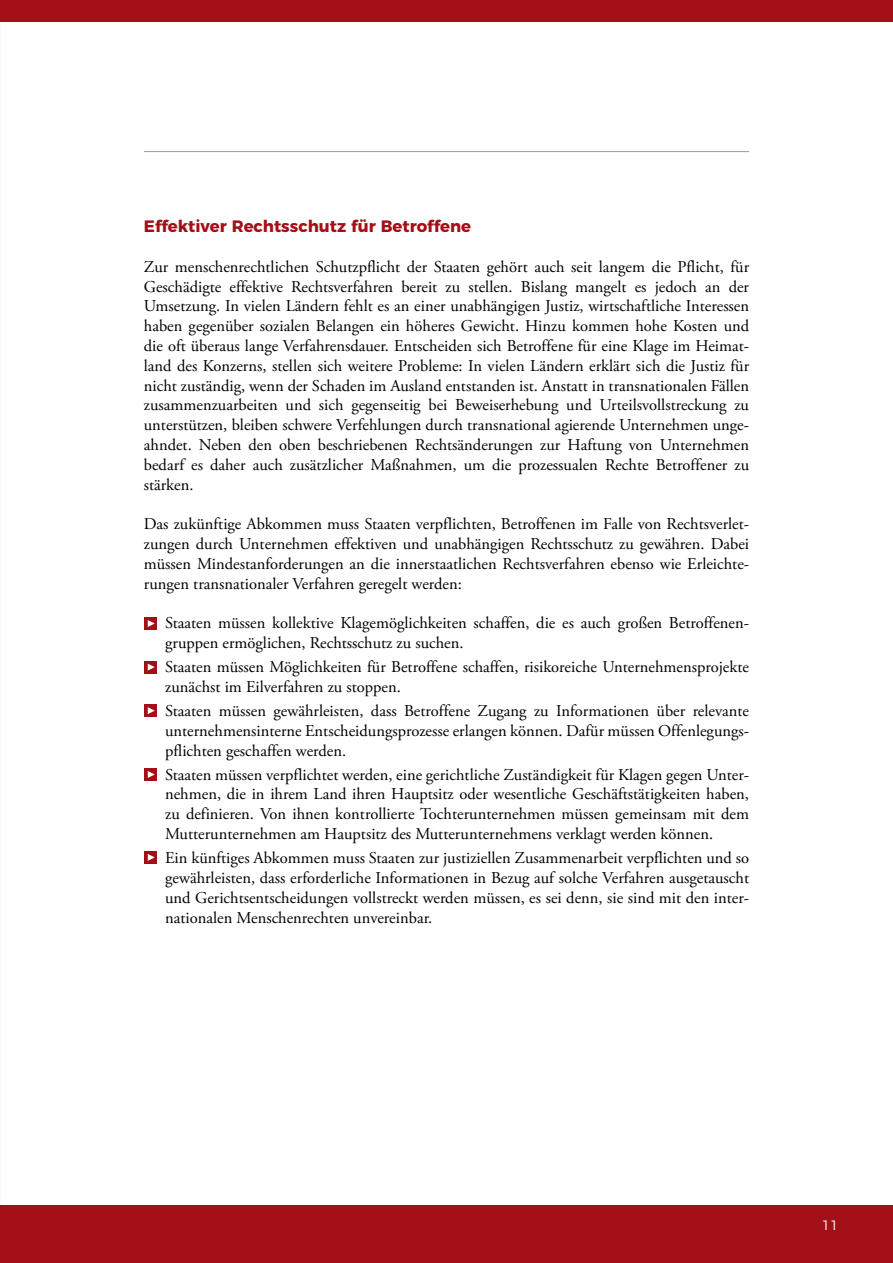
<style>
.page{position:relative;width:893px;height:1263px;background:#fff}
.page>*{position:absolute;margin:0;border:0;box-sizing:border-box;transform-origin:0 0}
.t1{font:16.5px/19.8px "Adobe Garamond Pro";color:#000;text-align:justify}
.t2{font:700 16.5px "Montserrat";color:#a30f17}
.t3{font:300 13.5px "Montserrat";color:#fff}
</style>
<div class="page">
<div style="left:0;top:1205px;width:893px;height:58px;background:#a30f17"></div>
<hr style="left:144px;top:151px;width:605px;height:1px;background:#9c9d9d">
<div style="left:0;top:0;width:893px;height:21px;background:#a30f17"></div>
<div style="left:144px;top:617px;width:13px;height:13px;background:#a30f17"></div>
<svg style="left:148px;top:620px;width:7px;height:7px"></svg>
<div style="left:144px;top:661px;width:13px;height:12px;background:#a30f17"></div>
<svg style="left:148px;top:664px;width:7px;height:7px"></svg>
<div style="left:144px;top:704px;width:13px;height:13px;background:#a30f17"></div>
<svg style="left:148px;top:707px;width:7px;height:7px"></svg>
<div style="left:144px;top:768px;width:13px;height:13px;background:#a30f17"></div>
<svg style="left:148px;top:771px;width:7px;height:7px"></svg>
<div style="left:144px;top:851px;width:13px;height:13px;background:#a30f17"></div>
<svg style="left:148px;top:854px;width:7px;height:7px"></svg>
<p class="t2" style="left:144px;top:213px;width:329px">Effektiver Rechtsschutz für Betroffene</p>
<p class="t1" style="left:144px;top:257px;width:607px">Zur menschenrechtlichen Schutzpflicht der Staaten gehört auch seit langem die Pflicht, für Geschädigte effektive Rechtsverfahren bereit zu stellen. Bislang mangelt es jedoch an der Umsetzung. In vielen Ländern fehlt es an einer unabhängigen Justiz, wirtschaftliche Interessen haben gegenüber sozialen Belangen ein höheres Gewicht. Hinzu kommen hohe Kosten und die oft überaus lange Verfahrensdauer. Entscheiden sich Betroffene für eine Klage im Heimat&shy;land des Konzerns, stellen sich weitere Probleme: In vielen Ländern erklärt sich die Justiz für nicht zuständig, wenn der Schaden im Ausland entstanden ist. Anstatt in transnationalen Fällen zusammenzuarbeiten und sich gegenseitig bei Beweiserhebung und Urteilsvollstreckung zu unterstützen, bleiben schwere Verfehlungen durch transnational agierende Unternehmen unge&shy;ahndet. Neben den oben beschriebenen Rechtsänderungen zur Haftung von Unternehmen bedarf es daher auch zusätzlicher Maßnahmen, um die prozessualen Rechte Betroffener zu stärken.</p>
<p class="t1" style="left:144px;top:515px;width:607px">Das zukünftige Abkommen muss Staaten verpflichten, Betroffenen im Falle von Rechtsverlet&shy;zungen durch Unternehmen effektiven und unabhängigen Rechtsschutz zu gewähren. Dabei müssen Mindestanforderungen an die innerstaatlichen Rechtsverfahren ebenso wie Erleichte&shy;rungen transnationaler Verfahren geregelt werden:</p>
<p class="t1" style="left:165px;top:614px;width:585px">Staaten müssen kollektive Klagemöglichkeiten schaffen, die es auch großen Betroffenen&shy;gruppen ermöglichen, Rechtsschutz zu suchen.</p>
<p class="t1" style="left:165px;top:658px;width:585px">Staaten müssen Möglichkeiten für Betroffene schaffen, risikoreiche Unternehmensprojekte zunächst im Eilverfahren zu stoppen.</p>
<p class="t1" style="left:165px;top:701px;width:585px">Staaten müssen gewährleisten, dass Betroffene Zugang zu Informationen über relevante unternehmensinterne Entscheidungsprozesse erlangen können. Dafür müssen Offenlegungs&shy;pflichten geschaffen werden.</p>
<p class="t1" style="left:165px;top:765px;width:585px">Staaten müssen verpflichtet werden, eine gerichtliche Zuständigkeit für Klagen gegen Unter&shy;nehmen, die in ihrem Land ihren Hauptsitz oder wesentliche Geschäftstätigkeiten haben, zu definieren. Von ihnen kontrollierte Tochterunternehmen müssen gemeinsam mit dem Mutterunternehmen am Hauptsitz des Mutterunternehmens verklagt werden können.</p>
<p class="t1" style="left:165px;top:848px;width:585px">Ein künftiges Abkommen muss Staaten zur justiziellen Zusammenarbeit verpflichten und so gewährleisten, dass erforderliche Informationen in Bezug auf solche Verfahren ausgetauscht und Gerichtsentscheidungen vollstreckt werden müssen, es sei denn, sie sind mit den inter&shy;nationalen Menschenrechten unvereinbar.</p>
<p class="t3" style="left:822px;top:1215px;width:18px">11</p>
</div>
